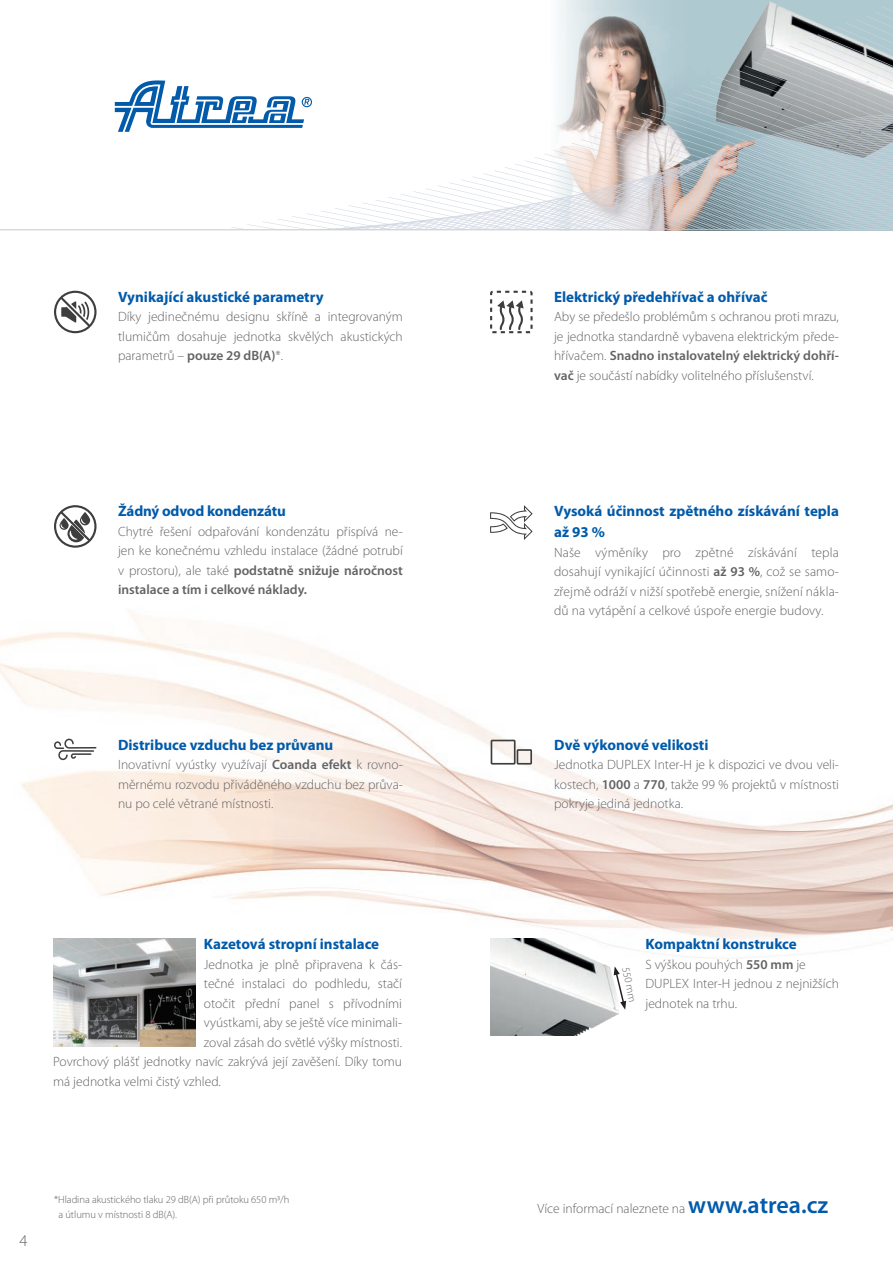
<style>
.page{position:relative;width:893px;height:1263px;background:#fff}
.page>*{position:absolute;margin:0;border:0;box-sizing:border-box;transform-origin:0 0}
.t1{font:300 16.5px "Myriad Pro";color:#636366}
.t2{font:700 15px/21px "Myriad Pro";color:#015aaa}
.t3{font:300 13.5px/19.5px "Myriad Pro";color:#636366;text-align:justify}
.t4{font:300 10.8px "Myriad Pro";color:#636366}
.t5{font:300 10.5px "Myriad Pro";letter-spacing:-.005em;color:#636366}
.s1{font-weight:600}
.s2{font-weight:600;font-size:24px;color:#015aaa}
</style>
<div class="page">
<img style="left:0;top:505px;width:893px;height:454px">
<img style="left:717px;top:2px;width:176px;height:4px">
<hr style="left:0;top:230px;width:893px;height:1px;background:#c7c8ca">
<svg style="left:115px;top:6px;width:778px;height:224px"></svg>
<div style="left:54px;top:291px;width:43px;height:42px;border:2px solid #3e3e3f;border-radius:50%"></div>
<svg style="left:58px;top:295px;width:35px;height:34px"></svg>
<div style="left:517px;top:749px;width:15px;height:15px;border:2px solid #3e3e3f"></div>
<div style="left:491px;top:740px;width:25px;height:24px;border:2px solid #3e3e3f"></div>
<svg style="left:490px;top:505px;width:43px;height:35px"></svg>
<div style="left:54px;top:505px;width:43px;height:43px;border:2px solid #3e3e3f;border-radius:50%"></div>
<svg style="left:58px;top:509px;width:35px;height:35px"></svg>
<div style="left:490px;top:291px;width:43px;height:42px;border:2px dashed #3e3e3f"></div>
<svg style="left:497px;top:300px;width:27px;height:31px"></svg>
<svg style="left:54px;top:739px;width:43px;height:21px"></svg>
<img style="left:53px;top:938px;width:142px;height:109px">
<img style="left:490px;top:938px;width:128px;height:98px">
<svg style="left:614px;top:966px;width:12px;height:44px"></svg>
<p class="t2" style="left:118px;top:287px;width:207px">Vynikající akustické parametry</p>
<p class="t3" style="left:118px;top:307px;width:286px">Díky jedinečnému designu skříně a integrovaným tlumičům dosahuje jednotka skvělých akustických parametrů – <span class="s1">pouze 29 dB(A)</span>*.</p>
<p class="t2" style="left:118px;top:501px;width:169px">Žádný odvod kondenzátu</p>
<p class="t3" style="left:118px;top:522px;width:286px">Chytré řešení odpařování kondenzátu přispívá ne&shy;jen ke konečnému vzhledu instalace (žádné potrubí v prostoru), ale také <span class="s1">podstatně snižuje náročnost instalace a tím i celkové náklady.</span></p>
<p class="t2" style="left:118px;top:734px;width:217px">Distribuce vzduchu bez průvanu</p>
<p class="t3" style="left:118px;top:755px;width:286px">Inovativní vyústky využívají <span class="s1">Coanda efekt</span> k rovno&shy;měrnému rozvodu přiváděného vzduchu bez průva&shy;nu po celé větrané místnosti.</p>
<p class="t2" style="left:204px;top:934px;width:177px">Kazetová stropní instalace</p>
<p class="t3" style="left:204px;top:955px;width:200px">Jednotka je plně připravena k čás-</p>
<p class="t3" style="left:204px;top:974px;width:200px">tečné instalaci do podhledu, stačí</p>
<p class="t3" style="left:204px;top:994px;width:200px">otočit přední panel s přívodními</p>
<p class="t3" style="left:204px;top:1013px;width:200px">vyústkami, aby se ještě více minimali-</p>
<p class="t3" style="left:204px;top:1033px;width:200px">zoval zásah do světlé výšky místnosti.</p>
<p class="t3" style="left:53px;top:1052px;width:350px">Povrchový plášť jednotky navíc zakrývá její zavěšení. Díky tomu</p>
<p class="t3" style="left:53px;top:1072px;width:169px">má jednotka velmi čistý vzhled.</p>
<p class="t1" style="left:20px;top:1231px;width:10px">4</p>
<p class="t5" style="left:54px;top:1194px;width:237px">*Hladina akustického tlaku 29 dB(A) při průtoku 650 m3/h</p>
<p class="t5" style="left:58px;top:1209px;width:120px">a útlumu v místnosti 8 dB(A).</p>
<p class="t2" style="left:554px;top:287px;width:215px">Elektrický předehřívač a ohřívač</p>
<p class="t3" style="left:554px;top:307px;width:286px">Aby se předešlo problémům s ochranou proti mrazu, je jednotka standardně vybavena elektrickým přede&shy;hřívačem. <span class="s1">Snadno instalovatelný elektrický dohří&shy;vač</span> je součástí nabídky volitelného příslušenství.</p>
<p class="t2" style="left:554px;top:501px;width:286px">Vysoká účinnost zpětného získávání tepla až 93 %</p>
<p class="t3" style="left:554px;top:543px;width:286px">Naše výměníky pro zpětné získávání tepla dosahují vynikající účinnosti <span class="s1">až 93 %</span>, což se samo&shy;zřejmě odráží v nižší spotřebě energie, snížení nákla&shy;dů na vytápění a celkové úspoře energie budovy.</p>
<p class="t2" style="left:554px;top:734px;width:156px">Dvě výkonové velikosti</p>
<p class="t3" style="left:554px;top:755px;width:286px">Jednotka DUPLEX Inter-H je k dispozici ve dvou veli&shy;kostech, <span class="s1">1000</span> a <span class="s1">770</span>, takže 99 % projektů v místnosti pokryje jediná jednotka.</p>
<p class="t4" style="left:632px;top:966px;width:37px;rotate:79deg">550 mm</p>
<p class="t2" style="left:645px;top:934px;width:153px">Kompaktní konstrukce</p>
<p class="t3" style="left:645px;top:955px;width:162px">S výškou pouhých <span class="s1">550 mm</span> je</p>
<p class="t3" style="left:645px;top:974px;width:195px">DUPLEX Inter-H jednou z nejnižších jednotek na trhu.</p>
<p class="t3" style="left:538px;top:1199px;width:292px">Více informací naleznete na <span class="s2">www.atrea.cz</span></p>
</div>
